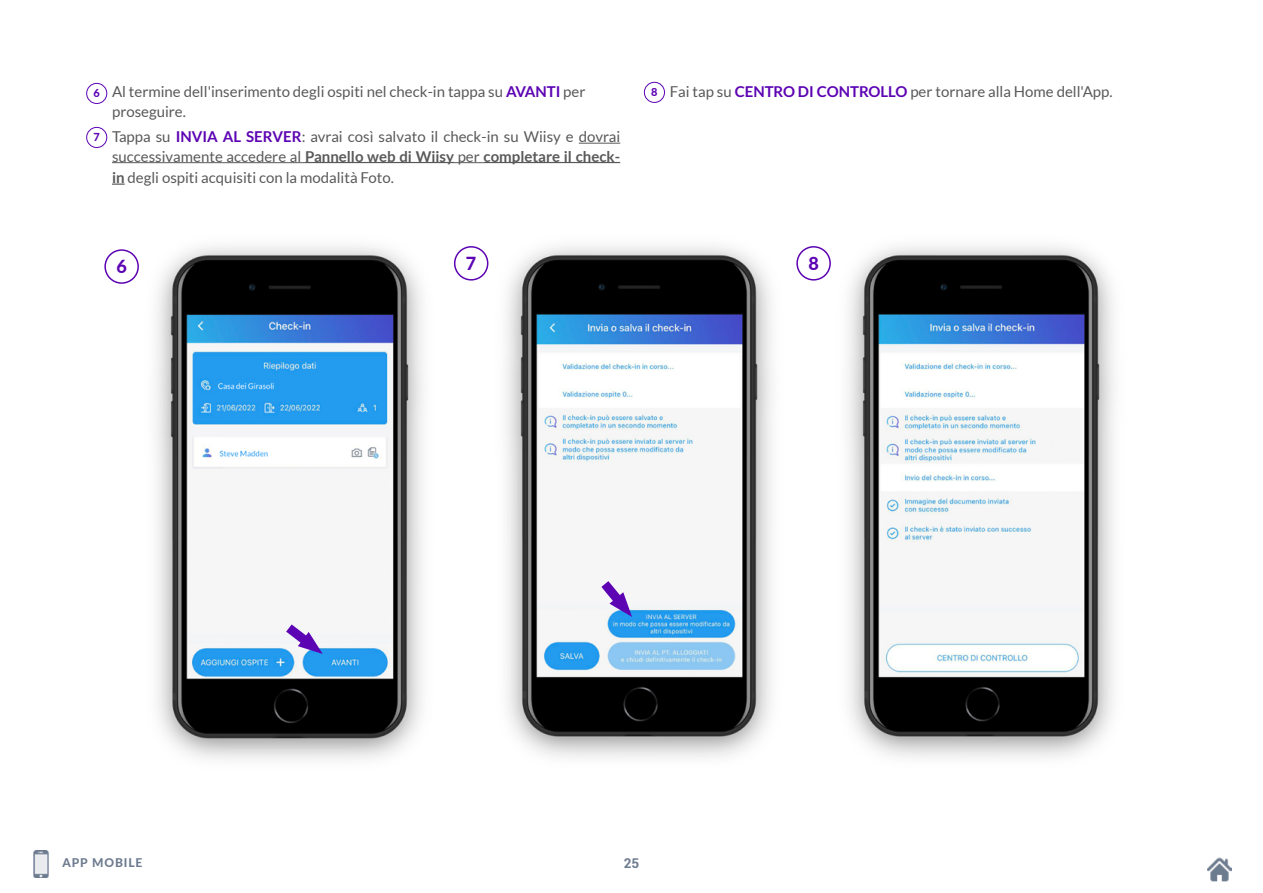
<style>
.page{position:relative;width:1263px;height:893px;background:#fff}
.page>*{position:absolute;margin:0;border:0;box-sizing:border-box;transform-origin:0 0}
.t1{font:800 18px "Lato";color:#5c03b3}
.t2{font:15px/19.5px "Lato";color:#595959}
.t3{font:700 13.5px "Roboto";color:#6d7b8f}
.t4{font:800 12px "Lato";letter-spacing:.075em;color:#6d7b8f}
.t5{font:800 10.95px "Lato";color:#5c03b3}
.s1{font-weight:700;color:#5c03b3}
.s2{font-weight:700}
.s3{font-weight:800;font-size:10.95px;color:#5c03b3}
</style>
<div class="page">
<img style="left:33px;top:850px;width:16px;height:27px">
<img style="left:1207px;top:857px;width:24px;height:24px">
<img style="left:156px;top:246px;width:268px;height:514px">
<img style="left:506px;top:246px;width:267px;height:512px">
<img style="left:848px;top:246px;width:267px;height:512px">
<svg style="left:592px;top:571px;width:43px;height:47px"></svg>
<svg style="left:276px;top:615px;width:48px;height:43px"></svg>
<hr style="left:579px;top:143px;width:41px;height:1px;background:#595959">
<hr style="left:112px;top:162px;width:193px;height:1px;background:#595959">
<hr style="left:305px;top:162px;width:149px;height:1px;background:#595959">
<hr style="left:454px;top:162px;width:30px;height:1px;background:#595959">
<hr style="left:484px;top:162px;width:136px;height:1px;background:#595959">
<svg style="left:112px;top:184px;width:13px;height:1px"></svg>
<div style="left:86px;top:83px;width:21px;height:21px;border:1px solid #5c03b3;border-radius:50%"></div>
<div style="left:104px;top:249px;width:35px;height:35px;border:2px solid #5c03b3;border-radius:50%"></div>
<div style="left:454px;top:246px;width:34px;height:35px;border:2px solid #5c03b3;border-radius:50%"></div>
<div style="left:796px;top:246px;width:35px;height:35px;border:2px solid #5c03b3;border-radius:50%"></div>
<div style="left:86px;top:127px;width:21px;height:21px;border:1px solid #5c03b3;border-radius:50%"></div>
<div style="left:644px;top:82px;width:21px;height:21px;border:1px solid #5c03b3;border-radius:50%"></div>
<p class="t5" style="left:94px;top:85px;width:8px">6</p>
<p class="t5" style="left:94px;top:129px;width:8px">7</p>
<p class="t2" style="left:112px;top:82px;width:475px">Al termine dell'inserimento degli ospiti nel check-in tappa su <span class="s1">AVANTI</span> per proseguire.</p>
<p class="t2" style="left:112px;top:127px;width:510px">Tappa su <span class="s1">INVIA AL SERVER</span>: avrai così salvato il check-in su Wiisy e dovrai successivamente accedere al <span class="s2">Pannello web di Wiisy</span> per <span class="s2">completare il check-</span></p>
<p class="t2" style="left:112px;top:168px;width:283px"><span class="s2">in</span> degli ospiti acquisiti con la modalità Foto.</p>
<p class="t2" style="left:651px;top:82px;width:463px"><span class="s3">8</span> Fai tap su <span class="s1">CENTRO DI CONTROLLO</span> per tornare alla Home dell'App.</p>
<p class="t1" style="left:116px;top:253px;width:12px">6</p>
<p class="t1" style="left:466px;top:250px;width:12px">7</p>
<p class="t1" style="left:808px;top:250px;width:12px">8</p>
<p class="t4" style="left:63px;top:854px;width:81px">APP MOBILE</p>
<p class="t3" style="left:624px;top:854px;width:17px">25</p>
</div>
